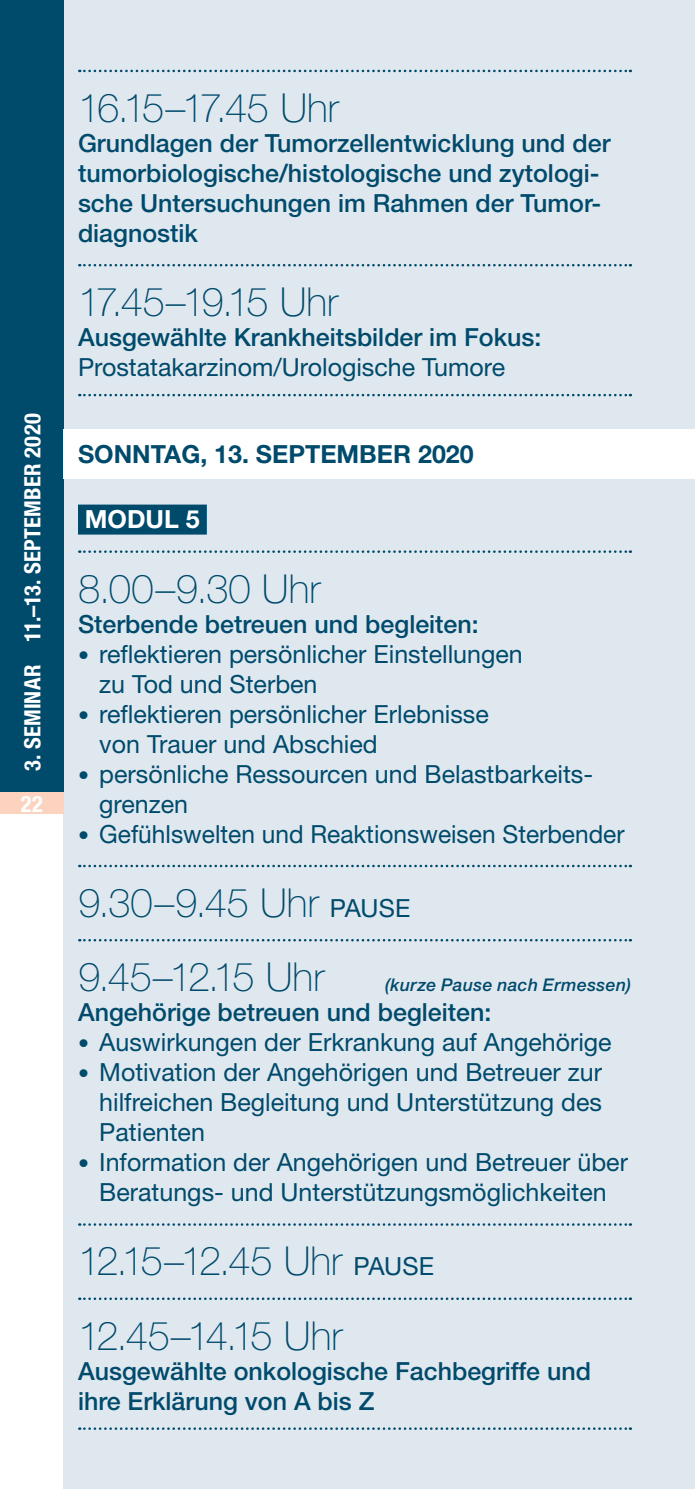
<style>
.page{position:relative;width:695px;height:1489px;background:#fff}
.page>*{position:absolute;margin:0;border:0;box-sizing:border-box;transform-origin:0 0}
.t1{font:100 40px/74.2px "Helvetica Neue LT";letter-spacing:-.045em;color:#004a6c}
.t2{font:100 40px/74.2px "Helvetica Neue LT";letter-spacing:-.01em;color:#004a6c}
.t3{font:25px/30px "Helvetica Neue LT";color:#004a6c}
.t4{font:500 25px/30px "Helvetica Neue LT";color:#004a6c}
.t5{font:700 25px "Helvetica Neue LT";color:#004a6c}
.t6{font:700 25px "Helvetica Neue LT";color:#fff}
.t7{font:700 condensed 22.5px "Helvetica Neue LT";letter-spacing:.01em;color:#fff}
.t8{font:italic 500 17.5px "Helvetica Neue LT";letter-spacing:.025em;color:#004a6c}
.s1{font-size:22px}
.s2{font-weight:400;font-size:25px}
</style>
<div class="page">
<div style="left:64px;top:0;width:630px;height:1488px;background:#e0e8ef"></div>
<div style="left:0;top:0;width:64px;height:805px;background:#004a6c"></div>
<div style="left:0;top:792px;width:64px;height:21px;background:#fbd3be"></div>
<div style="left:64px;top:429px;width:630px;height:49px;background:#fff"></div>
<svg style="left:79px;top:70px;width:551px;height:2px"></svg>
<svg style="left:79px;top:264px;width:551px;height:2px"></svg>
<svg style="left:79px;top:394px;width:551px;height:2px"></svg>
<div style="left:78px;top:504px;width:129px;height:30px;background:#004a6c"></div>
<svg style="left:79px;top:550px;width:551px;height:3px"></svg>
<svg style="left:79px;top:864px;width:551px;height:3px"></svg>
<svg style="left:79px;top:939px;width:551px;height:2px"></svg>
<svg style="left:79px;top:1223px;width:551px;height:2px"></svg>
<svg style="left:79px;top:1297px;width:551px;height:2px"></svg>
<svg style="left:79px;top:1427px;width:551px;height:2px"></svg>
<p class="t7" style="left:19px;top:771px;width:359px;rotate:-90deg">3. SEMINAR 11.–13. SEPTEMBER 2020</p>
<p class="t7" style="left:21px;top:790px;width:24px">22</p>
<h1 class="t1" style="left:78px;top:70px;width:262px">16.15–17.45 Uhr</h1>
<p class="t4" style="left:78px;top:128px;width:534px">Grundlagen der Tumorzellentwicklung und der tumorbiologische/histologische und zytologi&shy;sche Untersuchungen im Rahmen der Tumor&shy;diagnostik</p>
<h1 class="t1" style="left:78px;top:265px;width:262px">17.45–19.15 Uhr</h1>
<p class="t4" style="left:78px;top:322px;width:465px">Ausgewählte Krankheitsbilder im Fokus:</p>
<p class="t3" style="left:78px;top:352px;width:428px">Prostatakarzinom/Urologische Tumore</p>
<p class="t5" style="left:78px;top:438px;width:397px">SONNTAG, 13. SEPTEMBER 2020</p>
<p class="t6" style="left:85px;top:504px;width:116px">MODUL 5</p>
<h1 class="t2" style="left:78px;top:551px;width:244px">8.00–9.30 Uhr</h1>
<p class="t4" style="left:78px;top:608px;width:402px">Sterbende betreuen und begleiten:</p>
<p class="t3" style="left:99px;top:638px;width:425px;text-indent:-21px"><span class="s1">•</span> reflektieren persönlicher Einstellungen zu Tod und Sterben</p>
<p class="t3" style="left:99px;top:698px;width:391px;text-indent:-21px"><span class="s1">•</span> reflektieren persönlicher Erlebnisse von Trauer und Abschied</p>
<p class="t3" style="left:99px;top:758px;width:495px;text-indent:-21px"><span class="s1">•</span> persönliche Ressourcen und Belastbarkeits&shy;grenzen</p>
<p class="t3" style="left:78px;top:818px;width:548px"><span class="s1">•</span> Gefühlswelten und Reaktionsweisen Sterbender</p>
<h1 class="t2" style="left:78px;top:865px;width:334px">9.30–9.45 Uhr <span class="s2">PAUSE<br></span>9.45–12.15 Uhr</h1>
<p class="t8" style="left:385px;top:974px;width:247px">(kurze Pause nach Ermessen)</p>
<p class="t4" style="left:78px;top:996px;width:415px">Angehörige betreuen und begleiten:</p>
<p class="t3" style="left:78px;top:1026px;width:535px"><span class="s1">•</span> Auswirkungen der Erkrankung auf Angehörige</p>
<p class="t3" style="left:99px;top:1056px;width:504px;text-align:justify;text-indent:-21px"><span class="s1">•</span> Motivation der Angehörigen und Betreuer zur hilfreichen Begleitung und Unterstützung des Patienten</p>
<p class="t3" style="left:78px;top:1146px;width:551px;text-align:center"><span class="s1">•</span> Information der Angehörigen und Betreuer über<br>Beratungs- und Unterstützungsmöglichkeiten</p>
<h1 class="t1" style="left:78px;top:1223px;width:357px">12.15–12.45 Uhr <span class="s2">PAUSE<br></span>12.45–14.15 Uhr</h1>
<p class="t4" style="left:78px;top:1355px;width:514px">Ausgewählte onkologische Fachbegriffe und ihre Erklärung von A bis Z</p>
</div>
